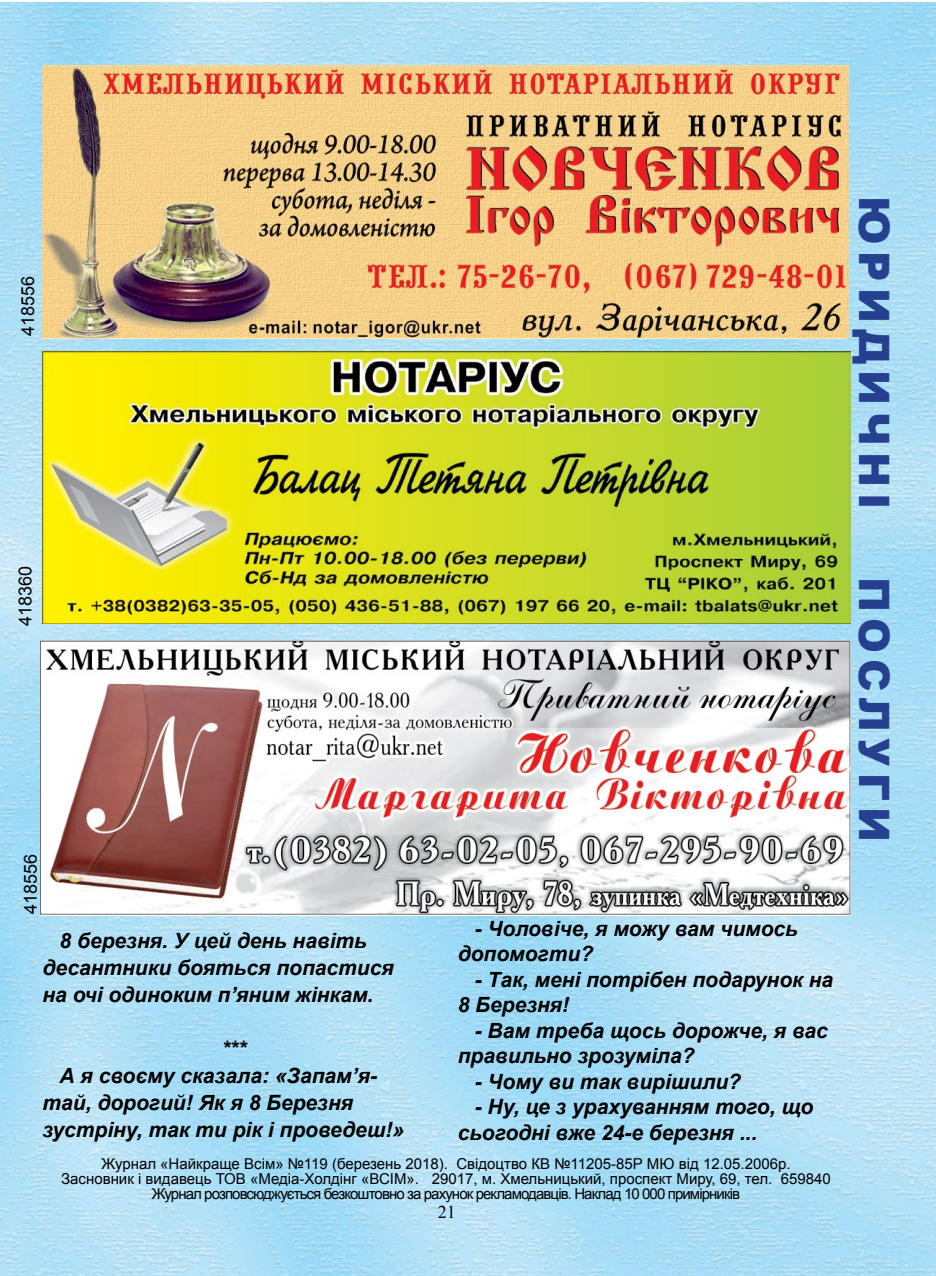
<style>
.page{position:relative;width:936px;height:1276px;background:#fff}
.page>*{position:absolute;margin:0;border:0;box-sizing:border-box;transform-origin:0 0}
.t1{font:900 42px "Arial";letter-spacing:.15em;color:#25408f}
.t2{font:italic 700 21px/25.5px "Arial";color:#000}
.t3{font:18px "Arial";color:#000}
.t4{font:18px "Times New Roman";color:#000}
.t5{font:15px/15px "Arial";color:#000;text-align:center}
</style>
<div class="page">
<img style="left:0;top:2px;width:935px;height:1274px">
<img style="left:43px;top:66px;width:805px;height:273px">
<img style="left:40px;top:640px;width:810px;height:275px">
<img style="left:43px;top:352px;width:807px;height:272px">
<p class="t3" style="left:16px;top:336px;width:62px;rotate:-90deg">418556</p>
<h1 class="t1" style="left:904px;top:196px;width:315px;rotate:90deg">ЮРИДИЧНІ</h1>
<p class="t3" style="left:13px;top:626px;width:62px;rotate:-90deg">418360</p>
<p class="t3" style="left:19px;top:914px;width:62px;rotate:-90deg">418556</p>
<p class="t2" style="left:457px;top:916px;width:341px;text-indent:17px">- Чоловіче, я можу вам чимось допомогти?</p>
<p class="t2" style="left:457px;top:967px;width:377px;text-indent:17px">- Так, мені потрібен подарунок на<br>8 Березня!</p>
<p class="t2" style="left:457px;top:1018px;width:371px;text-indent:17px">- Вам треба щось дорожче, я вас правильно зрозуміла?</p>
<p class="t2" style="left:475px;top:1069px;width:268px">- Чому ви так вирішили?</p>
<p class="t2" style="left:457px;top:1094px;width:357px;text-indent:17px">- Ну, це з урахуванням того, що сьогодні вже 24-е березня ...</p>
<p class="t5" style="left:61px;top:1156px;width:771px">Журнал «Найкраще Всім» №119 (березень 2018). Свідоцтво КВ №11205-85Р МЮ від 12.05.2006р.<br>Засновник і видавець ТОВ «Медіа-Холдінг «ВСІМ». 29017, м. Хмельницький, проспект Миру, 69, тел. 659840<br>Журнал розповсюджується безкоштовно за рахунок рекламодавців. Наклад 10 000 примірників</p>
<p class="t2" style="left:43px;top:927px;width:353px;line-height:27px;text-indent:17px">8 березня. У цей день навіть десантники бояться попастися на очі одиноким п’яним жінкам.</p>
<p class="t2" style="left:222px;top:1036px;width:26px">***</p>
<p class="t2" style="left:60px;top:1063px;width:319px">А я своєму сказала: «Запам’я-</p>
<p class="t2" style="left:43px;top:1090px;width:312px">тай, дорогий! Як я 8 Березня</p>
<p class="t2" style="left:43px;top:1117px;width:363px">зустріну, так ти рік і проведеш!»</p>
<p class="t4" style="left:437px;top:1200px;width:19px">21</p>
<h1 class="t1" style="left:904px;top:576px;width:267px;rotate:90deg">ПОСЛУГИ</h1>
</div>
